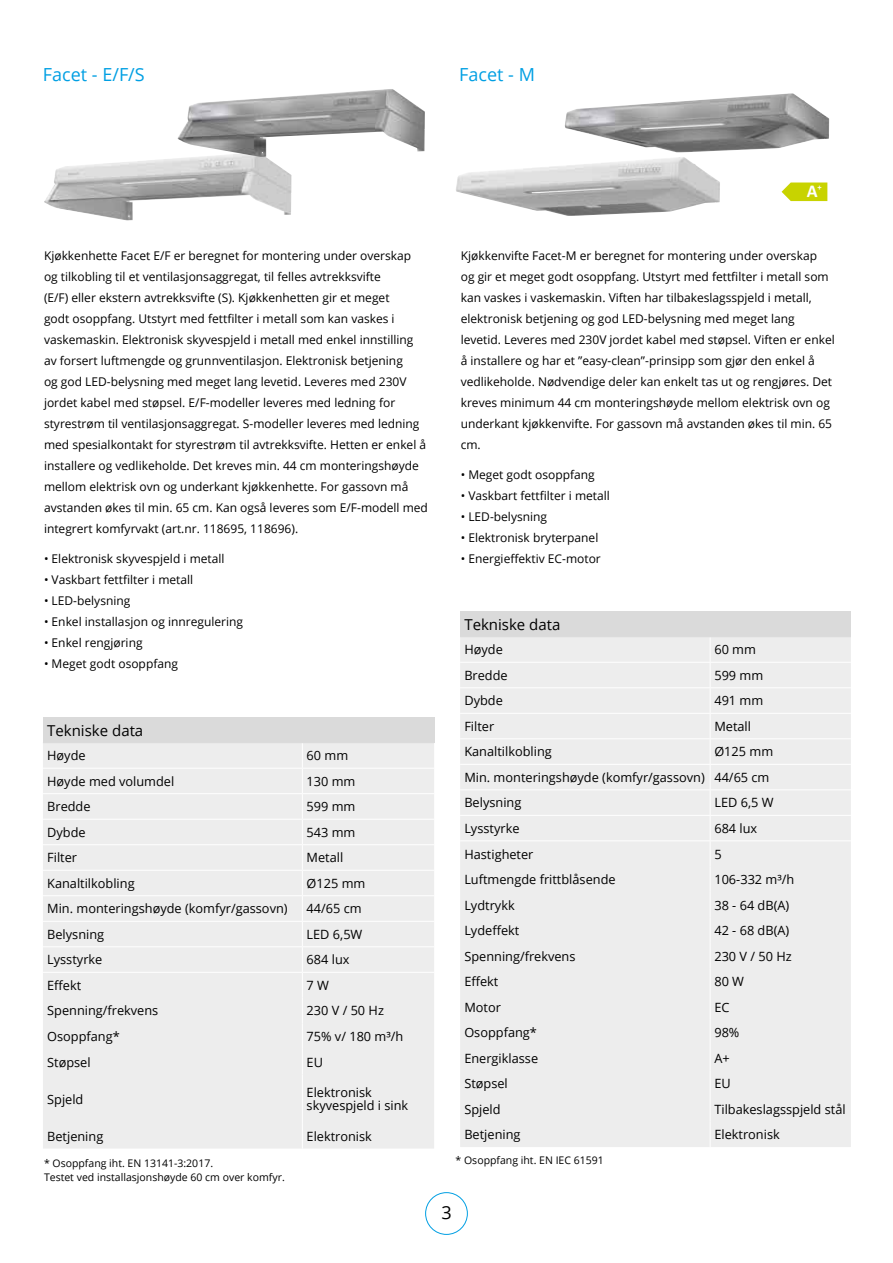
<style>
.page{position:relative;width:893px;height:1263px;background:#fff}
.page>*{position:absolute;margin:0;border:0;box-sizing:border-box;transform-origin:0 0}
.t1{font:18px "Open Sans";color:#009fe3}
.t2{font:18px "Open Sans";color:#000}
.t3{font:700 17.85px "Calibri";color:#fff}
.t4{font:15px "Open Sans";color:#000}
.t5{font:12.75px/25.5px "Open Sans";color:#000}
.t6{font:12px/21px "Open Sans";color:#000}
.t7{font:10.5px/13.5px "Open Sans";color:#000}
</style>
<div class="page">
<div style="left:425px;top:1192px;width:43px;height:43px;border:1px solid #009fe3;border-radius:50%"></div>
<img style="left:44px;top:157px;width:247px;height:63px">
<img style="left:177px;top:89px;width:248px;height:68px">
<img style="left:456px;top:157px;width:264px;height:59px">
<img style="left:565px;top:93px;width:264px;height:59px">
<div style="left:43px;top:717px;width:391px;height:26px;background:#dadada"></div>
<div style="left:43px;top:743px;width:391px;height:405px;background:#ededed"></div>
<hr style="left:43px;top:819px;width:259px;height:1px;background:#fff">
<hr style="left:302px;top:819px;width:132px;height:1px;background:#fff">
<hr style="left:43px;top:844px;width:259px;height:1px;background:#fff">
<hr style="left:302px;top:844px;width:132px;height:1px;background:#fff">
<hr style="left:43px;top:870px;width:259px;height:1px;background:#fff">
<hr style="left:302px;top:870px;width:132px;height:1px;background:#fff">
<hr style="left:43px;top:895px;width:259px;height:1px;background:#fff">
<hr style="left:302px;top:895px;width:132px;height:1px;background:#fff">
<hr style="left:43px;top:972px;width:259px;height:1px;background:#fff">
<hr style="left:302px;top:972px;width:132px;height:1px;background:#fff">
<hr style="left:302px;top:1074px;width:1px;height:49px;background:#fff">
<svg style="left:302px;top:1123px;width:1px;height:25px"></svg>
<hr style="left:43px;top:768px;width:259px;height:1px;background:#fff">
<hr style="left:43px;top:793px;width:259px;height:1px;background:#fff">
<hr style="left:302px;top:768px;width:132px;height:1px;background:#fff">
<hr style="left:302px;top:793px;width:132px;height:1px;background:#fff">
<hr style="left:43px;top:921px;width:259px;height:1px;background:#fff">
<hr style="left:302px;top:921px;width:132px;height:1px;background:#fff">
<svg style="left:302px;top:743px;width:1px;height:331px"></svg>
<hr style="left:43px;top:946px;width:259px;height:1px;background:#fff">
<hr style="left:302px;top:946px;width:132px;height:1px;background:#fff">
<div style="left:460px;top:611px;width:391px;height:26px;background:#dadada"></div>
<div style="left:460px;top:637px;width:391px;height:510px;background:#ededed"></div>
<hr style="left:460px;top:687px;width:250px;height:1px;background:#fff">
<hr style="left:710px;top:687px;width:141px;height:1px;background:#fff">
<hr style="left:460px;top:713px;width:250px;height:1px;background:#fff">
<hr style="left:710px;top:713px;width:141px;height:1px;background:#fff">
<hr style="left:460px;top:738px;width:250px;height:1px;background:#fff">
<hr style="left:710px;top:738px;width:141px;height:1px;background:#fff">
<hr style="left:460px;top:764px;width:250px;height:1px;background:#fff">
<hr style="left:710px;top:764px;width:141px;height:1px;background:#fff">
<hr style="left:460px;top:840px;width:250px;height:1px;background:#fff">
<hr style="left:710px;top:840px;width:141px;height:1px;background:#fff">
<hr style="left:460px;top:662px;width:250px;height:1px;background:#fff">
<hr style="left:710px;top:662px;width:141px;height:1px;background:#fff">
<hr style="left:460px;top:789px;width:250px;height:1px;background:#fff">
<hr style="left:710px;top:789px;width:141px;height:1px;background:#fff">
<svg style="left:710px;top:637px;width:1px;height:510px"></svg>
<hr style="left:460px;top:815px;width:250px;height:1px;background:#fff">
<hr style="left:710px;top:815px;width:141px;height:1px;background:#fff">
<svg style="left:782px;top:182px;width:45px;height:19px"></svg>
<h1 class="t1" style="left:43px;top:62px;width:103px">Facet - E/F/S</h1>
<h1 class="t1" style="left:459px;top:62px;width:77px">Facet - M</h1>
<h2 class="t3" style="left:807px;top:180px;width:16px">A<sup>+</sup></h2>
<p class="t6" style="left:44px;top:245px;width:385px">Kjøkkenhette Facet E/F er beregnet for montering under overskap og tilkobling til et ventilasjonsaggregat, til felles avtrekksvifte<br>(E/F) eller ekstern avtrekksvifte (S). Kjøkkenhetten gir et meget<br>godt osoppfang. Utstyrt med fettfilter i metall som kan vaskes i vaskemaskin. Elektronisk skyvespjeld i metall med enkel innstilling av forsert luftmengde og grunnventilasjon. Elektronisk betjening<br>og god LED-belysning med meget lang levetid. Leveres med 230V jordet kabel med støpsel. E/F-modeller leveres med ledning for styrestrøm til ventilasjonsaggregat. S-modeller leveres med ledning med spesialkontakt for styrestrøm til avtrekksvifte. Hetten er enkel å installere og vedlikeholde. Det kreves min. 44 cm monteringshøyde mellom elektrisk ovn og underkant kjøkkenhette. For gassovn må avstanden økes til min. 65 cm. Kan også leveres som E/F-modell med integrert komfyrvakt (art.nr. 118695, 118696).</p>
<p class="t6" style="left:44px;top:548px;width:182px">• Elektronisk skyvespjeld i metall</p>
<p class="t6" style="left:44px;top:569px;width:151px">• Vaskbart fettfilter i metall</p>
<p class="t6" style="left:44px;top:590px;width:88px">• LED-belysning</p>
<p class="t6" style="left:44px;top:611px;width:201px">• Enkel installasjon og innregulering</p>
<p class="t6" style="left:44px;top:632px;width:100px">• Enkel rengjøring</p>
<p class="t6" style="left:44px;top:653px;width:136px">• Meget godt osoppfang</p>
<p class="t4" style="left:47px;top:720px;width:98px">Tekniske data</p>
<p class="t5" style="left:47px;top:743px;width:40px">Høyde</p>
<p class="t5" style="left:307px;top:743px;width:43px">60 mm</p>
<p class="t5" style="left:47px;top:768px;width:129px">Høyde med volumdel</p>
<p class="t5" style="left:307px;top:768px;width:50px">130 mm</p>
<p class="t5" style="left:47px;top:794px;width:45px">Bredde</p>
<p class="t5" style="left:307px;top:794px;width:50px">599 mm</p>
<p class="t5" style="left:47px;top:819px;width:40px">Dybde</p>
<p class="t5" style="left:307px;top:819px;width:50px">543 mm</p>
<p class="t5" style="left:47px;top:845px;width:31px">Filter</p>
<p class="t5" style="left:307px;top:845px;width:38px">Metall</p>
<p class="t5" style="left:47px;top:870px;width:89px">Kanaltilkobling</p>
<p class="t5" style="left:307px;top:870px;width:60px">Ø125 mm</p>
<p class="t5" style="left:47px;top:896px;width:242px">Min. monteringshøyde (komfyr/gassovn)</p>
<p class="t5" style="left:307px;top:896px;width:57px">44/65 cm</p>
<p class="t5" style="left:47px;top:921px;width:59px">Belysning</p>
<p class="t5" style="left:307px;top:921px;width:57px">LED 6,5W</p>
<p class="t5" style="left:47px;top:947px;width:57px">Lysstyrke</p>
<p class="t5" style="left:307px;top:947px;width:44px">684 lux</p>
<p class="t5" style="left:47px;top:972px;width:36px">Effekt</p>
<p class="t5" style="left:307px;top:972px;width:24px">7 W</p>
<p class="t5" style="left:47px;top:998px;width:113px">Spenning/frekvens</p>
<p class="t5" style="left:307px;top:998px;width:79px">230 V / 50 Hz</p>
<p class="t5" style="left:47px;top:1023px;width:74px">Osoppfang*</p>
<p class="t5" style="left:307px;top:1023px;width:98px">75% v/ 180 m³/h</p>
<p class="t5" style="left:47px;top:1049px;width:45px">Støpsel</p>
<p class="t5" style="left:307px;top:1049px;width:18px">EU</p>
<p class="t5" style="left:47px;top:1086px;width:38px">Spjeld</p>
<p class="t5" style="left:307px;top:1085px;width:103px;line-height:13.5px">Elektronisk skyvespjeld i sink</p>
<p class="t5" style="left:47px;top:1123px;width:58px">Betjening</p>
<p class="t5" style="left:307px;top:1123px;width:67px">Elektronisk</p>
<p class="t6" style="left:461px;top:245px;width:376px">Kjøkkenvifte Facet-M er beregnet for montering under overskap<br>og gir et meget godt osoppfang. Utstyrt med fettfilter i metall som kan vaskes i vaskemaskin. Viften har tilbakeslagsspjeld i metall, elektronisk betjening og god LED-belysning med meget lang levetid. Leveres med 230V jordet kabel med støpsel. Viften er enkel å installere og har et ”easy-clean”-prinsipp som gjør den enkel å vedlikeholde. Nødvendige deler kan enkelt tas ut og rengjøres. Det kreves minimum 44 cm monteringshøyde mellom elektrisk ovn og underkant kjøkkenvifte. For gassovn må avstanden økes til min. 65 cm.</p>
<p class="t6" style="left:461px;top:464px;width:136px">• Meget godt osoppfang</p>
<p class="t6" style="left:461px;top:485px;width:151px">• Vaskbart fettfilter i metall</p>
<p class="t6" style="left:461px;top:506px;width:88px">• LED-belysning</p>
<p class="t6" style="left:461px;top:527px;width:139px">• Elektronisk bryterpanel</p>
<p class="t6" style="left:461px;top:548px;width:142px">• Energieffektiv EC-motor</p>
<p class="t4" style="left:464px;top:614px;width:98px">Tekniske data</p>
<p class="t5" style="left:464px;top:637px;width:40px">Høyde</p>
<p class="t5" style="left:714px;top:637px;width:43px">60 mm</p>
<p class="t5" style="left:464px;top:662px;width:45px">Bredde</p>
<p class="t5" style="left:714px;top:662px;width:50px">599 mm</p>
<p class="t5" style="left:464px;top:688px;width:40px">Dybde</p>
<p class="t5" style="left:714px;top:688px;width:50px">491 mm</p>
<p class="t5" style="left:464px;top:713px;width:31px">Filter</p>
<p class="t5" style="left:714px;top:713px;width:38px">Metall</p>
<p class="t5" style="left:464px;top:739px;width:89px">Kanaltilkobling</p>
<p class="t5" style="left:464px;top:739px;width:310px;text-indent:250px">Ø125 mm<br>Min. monteringshøyde (komfyr/gassovn) 44/65 cm<br>Belysning</p>
<p class="t5" style="left:714px;top:790px;width:61px">LED 6,5 W</p>
<p class="t5" style="left:464px;top:815px;width:57px">Lysstyrke</p>
<p class="t5" style="left:714px;top:815px;width:44px">684 lux</p>
<p class="t5" style="left:464px;top:841px;width:71px">Hastigheter</p>
<p class="t5" style="left:714px;top:841px;width:9px">5</p>
<p class="t5" style="left:464px;top:866px;width:153px">Luftmengde frittblåsende</p>
<p class="t5" style="left:714px;top:866px;width:81px">106-332 m³/h</p>
<p class="t5" style="left:464px;top:892px;width:52px">Lydtrykk</p>
<p class="t5" style="left:714px;top:892px;width:76px">38 - 64 dB(A)</p>
<p class="t5" style="left:464px;top:917px;width:57px">Lydeffekt</p>
<p class="t5" style="left:714px;top:917px;width:76px">42 - 68 dB(A)</p>
<p class="t5" style="left:464px;top:943px;width:113px">Spenning/frekvens</p>
<p class="t5" style="left:714px;top:943px;width:79px">230 V / 50 Hz</p>
<p class="t5" style="left:464px;top:968px;width:36px">Effekt</p>
<p class="t5" style="left:714px;top:968px;width:31px">80 W</p>
<p class="t5" style="left:464px;top:994px;width:38px">Motor</p>
<p class="t5" style="left:714px;top:994px;width:17px">EC</p>
<p class="t5" style="left:464px;top:1019px;width:74px">Osoppfang*</p>
<p class="t5" style="left:714px;top:1019px;width:27px">98%</p>
<p class="t5" style="left:464px;top:1045px;width:75px">Energiklasse</p>
<p class="t5" style="left:714px;top:1045px;width:17px">A+</p>
<p class="t5" style="left:464px;top:1070px;width:45px">Støpsel</p>
<p class="t5" style="left:714px;top:1070px;width:18px">EU</p>
<p class="t5" style="left:464px;top:1096px;width:38px">Spjeld</p>
<p class="t5" style="left:714px;top:1096px;width:133px">Tilbakeslagsspjeld stål</p>
<p class="t5" style="left:464px;top:1121px;width:58px">Betjening</p>
<p class="t5" style="left:714px;top:1121px;width:67px">Elektronisk</p>
<p class="t7" style="left:44px;top:1156px;width:242px">* Osoppfang iht. EN 13141-3:2017.<br>Testet ved installasjonshøyde 60 cm over komfyr.</p>
<p class="t7" style="left:456px;top:1153px;width:150px">* Osoppfang iht. EN IEC 61591</p>
<h1 class="t2" style="left:441px;top:1200px;width:12px">3</h1>
</div>
